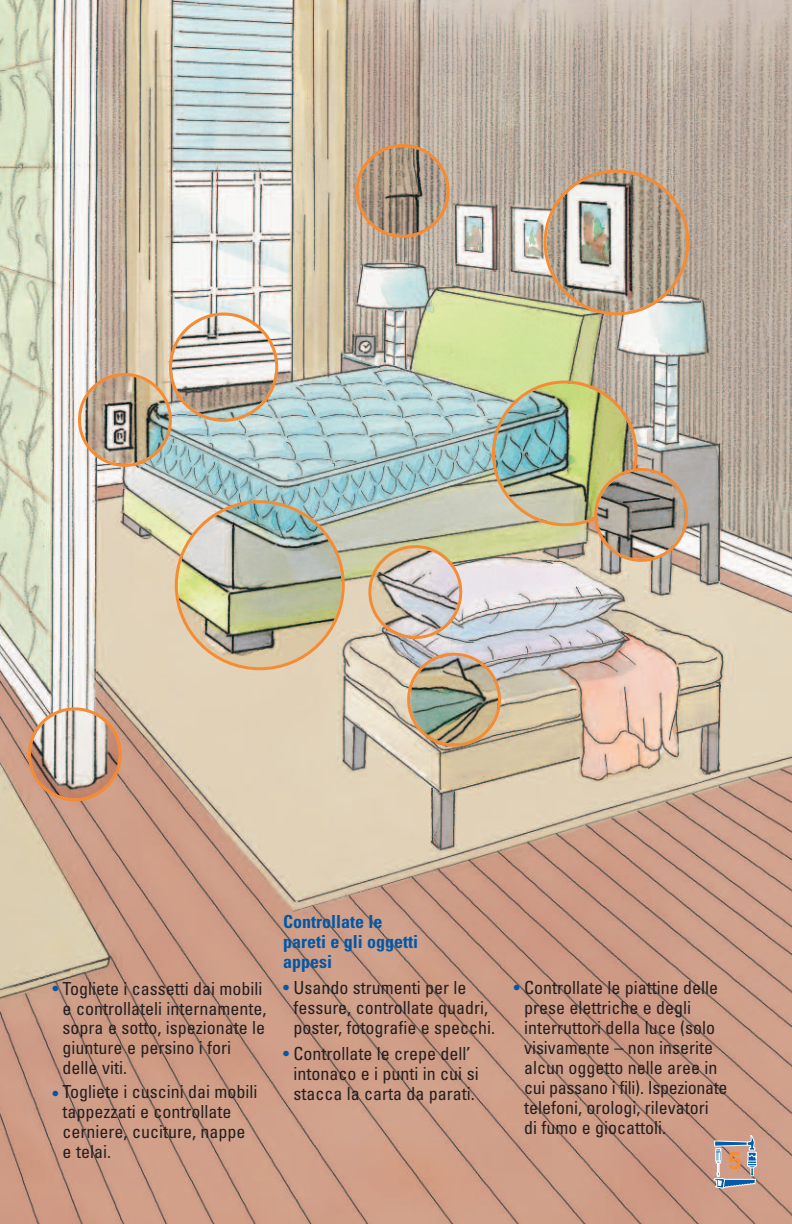
<style>
.page{position:relative;width:792px;height:1224px;background:#fff}
.page>*{position:absolute;margin:0;border:0;box-sizing:border-box;transform-origin:0 0}
.t1{font:700 24px "Univers";color:#f58b32}
.t2{font:condensed 18px/20px "Univers";color:#231f20}
.t3{font:700 condensed 18px/20px "Univers";color:#0157a8}
.s1{color:#0157a8}
</style>
<div class="page">
<img style="left:0;top:0;width:792px;height:1224px">
<svg style="left:714px;top:1135px;width:43px;height:54px;background:#afa1a2"></svg>
<svg style="left:356px;top:144px;width:94px;height:94px;background:#ad967f"></svg>
<img style="left:544px;top:170px;width:145px;height:145px">
<img style="left:175px;top:500px;width:170px;height:170px">
<img style="left:368px;top:545px;width:94px;height:94px">
<img style="left:407px;top:653px;width:94px;height:94px">
<img style="left:492px;top:381px;width:196px;height:181px">
<img style="left:78px;top:313px;width:200px;height:154px">
<img style="left:28px;top:707px;width:94px;height:94px">
<p class="t2" style="left:63px;top:980px;width:205px;text-indent:-10px"><span class="s1">•</span> Togliete i cassetti dai mobili e controllateli internamente, sopra e sotto, ispezionate le giunture e persino i fori delle viti.</p>
<p class="t2" style="left:63px;top:1083px;width:196px;text-indent:-10px"><span class="s1">•</span> Togliete i cuscini dai mobili tappezzati e controllate cerniere, cuciture, nappe e telai.</p>
<p class="t3" style="left:283px;top:914px;width:137px">Controllate le pareti e gli oggetti appesi</p>
<p class="t2" style="left:293px;top:980px;width:203px;text-indent:-10px"><span class="s1">•</span> Usando strumenti per le fessure, controllate quadri, poster, fotografie e specchi.</p>
<p class="t2" style="left:283px;top:1046px;width:197px;text-align:center"><span class="s1">•</span> Controllate le crepe dell’ intonaco e i punti in cui si stacca la carta da parati.</p>
<p class="t2" style="left:524px;top:980px;width:205px;text-indent:-10px"><span class="s1">•</span> Controllate le piattine delle prese elettriche e degli interruttori della luce (solo visivamente – non inserite alcun oggetto nelle aree in cui passano i fili). Ispezionate telefoni, orologi, rilevatori<br>di fumo e giocattoli.</p>
<h1 class="t1" style="left:729px;top:1152px;width:15px">5</h1>
</div>
